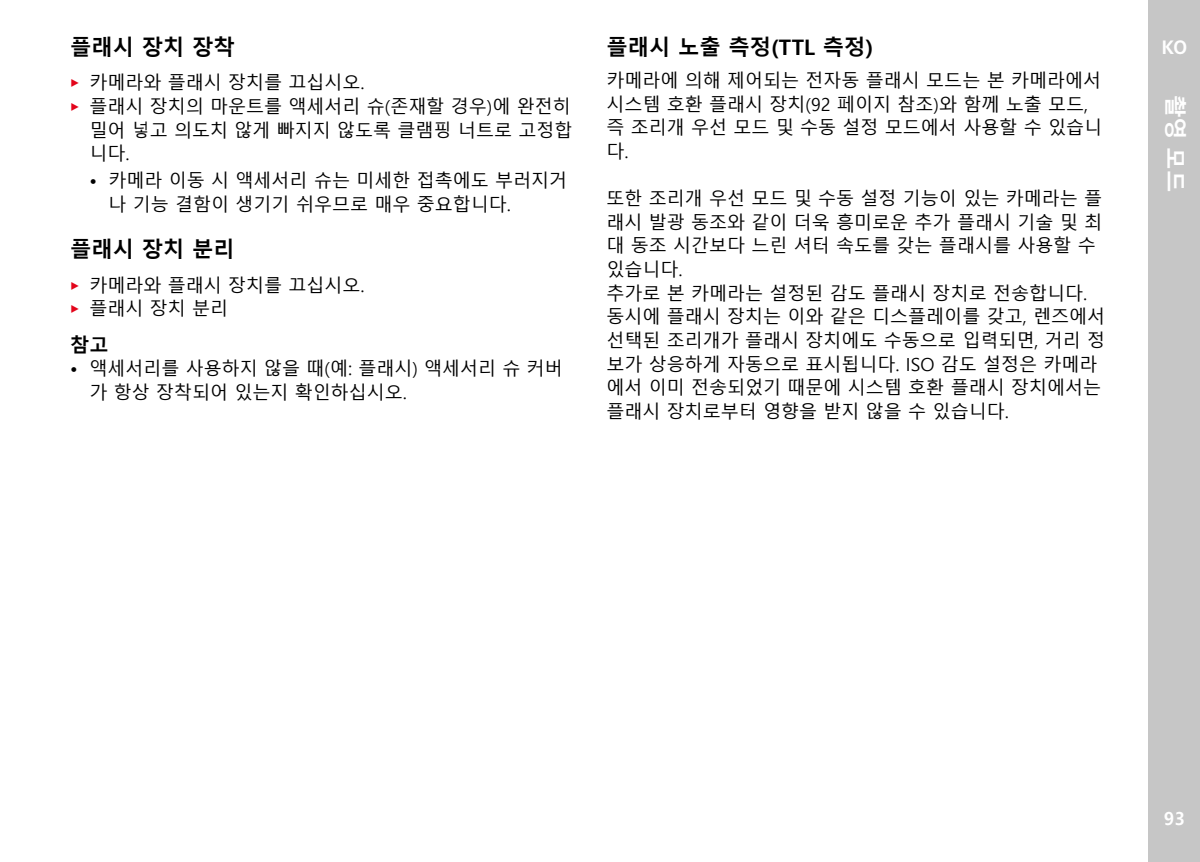
<style>
.page{position:relative;width:1200px;height:862px;background:#fff}
.page>*{position:absolute;margin:0;border:0;box-sizing:border-box;transform-origin:0 0}
.t1{font:700 22.5px "Malgun Gothic";color:#fff}
.Heading____Heading_0{font:700 21.38px "Malgun Gothic";color:#000}
.t2{font:700 20.25px "Corporate S";color:#fff}
.Heading____Note_Head{font:700 19.12px "Malgun Gothic";color:#000}
.Text____Body_Text{font:18px/23.6px "Malgun Gothic";color:#000}
.t3{font:700 18px "Malgun Gothic";color:#fff}
.s1{font-family:"Corporate S";font-weight:300;color:#e3051b}
</style>
<div class="page">
<div style="left:1148px;top:0;width:51px;height:861px;background:#c6c6c6"></div>
<p class="Heading____Heading_0" style="left:70px;top:34px;width:166px">플래시 장치 장착</p>
<p class="Text____Body_Text" style="left:70px;top:71px;width:296px"><span class="s1">▸</span> 카메라와 플래시 장치를 끄십시오.</p>
<p class="Text____Body_Text" style="left:89px;top:95px;width:484px;text-align:justify;text-indent:-19px"><span class="s1">▸</span> 플래시 장치의 마운트를 액세서리 슈(존재할 경우)에 완전히 밀어 넣고 의도치 않게 빠지지 않도록 클램핑 너트로 고정합 니다.</p>
<p class="Text____Body_Text" style="left:108px;top:169px;width:460px;text-indent:-19px">• 카메라 이동 시 액세서리 슈는 미세한 접촉에도 부러지거 나 기능 결함이 생기기 쉬우므로 매우 중요합니다.</p>
<p class="Heading____Heading_0" style="left:70px;top:236px;width:166px">플래시 장치 분리</p>
<p class="Text____Body_Text" style="left:70px;top:273px;width:296px"><span class="s1">▸</span> 카메라와 플래시 장치를 끄십시오.</p>
<p class="Text____Body_Text" style="left:70px;top:297px;width:159px"><span class="s1">▸</span> 플래시 장치 분리</p>
<p class="Heading____Note_Head" style="left:70px;top:333px;width:40px">참고</p>
<p class="Text____Body_Text" style="left:89px;top:357px;width:475px;text-indent:-19px">• 액세서리를 사용하지 않을 때(예: 플래시) 액세서리 슈 커버 가 항상 장착되어 있는지 확인하십시오.</p>
<p class="Heading____Heading_0" style="left:606px;top:34px;width:268px">플래시 노출 측정(TTL 측정)</p>
<p class="Text____Body_Text" style="left:606px;top:69px;width:497px">카메라에 의해 제어되는 전자동 플래시 모드는 본 카메라에서 시스템 호환 플래시 장치(92 페이지 참조)와 함께 노출 모드, 즉 조리개 우선 모드 및 수동 설정 모드에서 사용할 수 있습니 다.</p>
<p class="Text____Body_Text" style="left:606px;top:187px;width:497px">또한 조리개 우선 모드 및 수동 설정 기능이 있는 카메라는 플 래시 발광 동조와 같이 더욱 흥미로운 추가 플래시 기술 및 최 대 동조 시간보다 느린 셔터 속도를 갖는 플래시를 사용할 수 있습니다.</p>
<p class="Text____Body_Text" style="left:606px;top:281px;width:500px">추가로 본 카메라는 설정된 감도 플래시 장치로 전송합니다. 동시에 플래시 장치는 이와 같은 디스플레이를 갖고, 렌즈에서 선택된 조리개가 플래시 장치에도 수동으로 입력되면, 거리 정 보가 상응하게 자동으로 표시됩니다. ISO 감도 설정은 카메라 에서 이미 전송되었기 때문에 시스템 호환 플래시 장치에서는 플래시 장치로부터 영향을 받지 않을 수 있습니다.</p>
<p class="t2" style="left:1161px;top:32px;width:27px">KO</p>
<p class="t1" style="left:1187px;top:94px;width:99px;rotate:90deg">촬영 모드</p>
<p class="t3" style="left:1163px;top:806px;width:22px">93</p>
</div>
